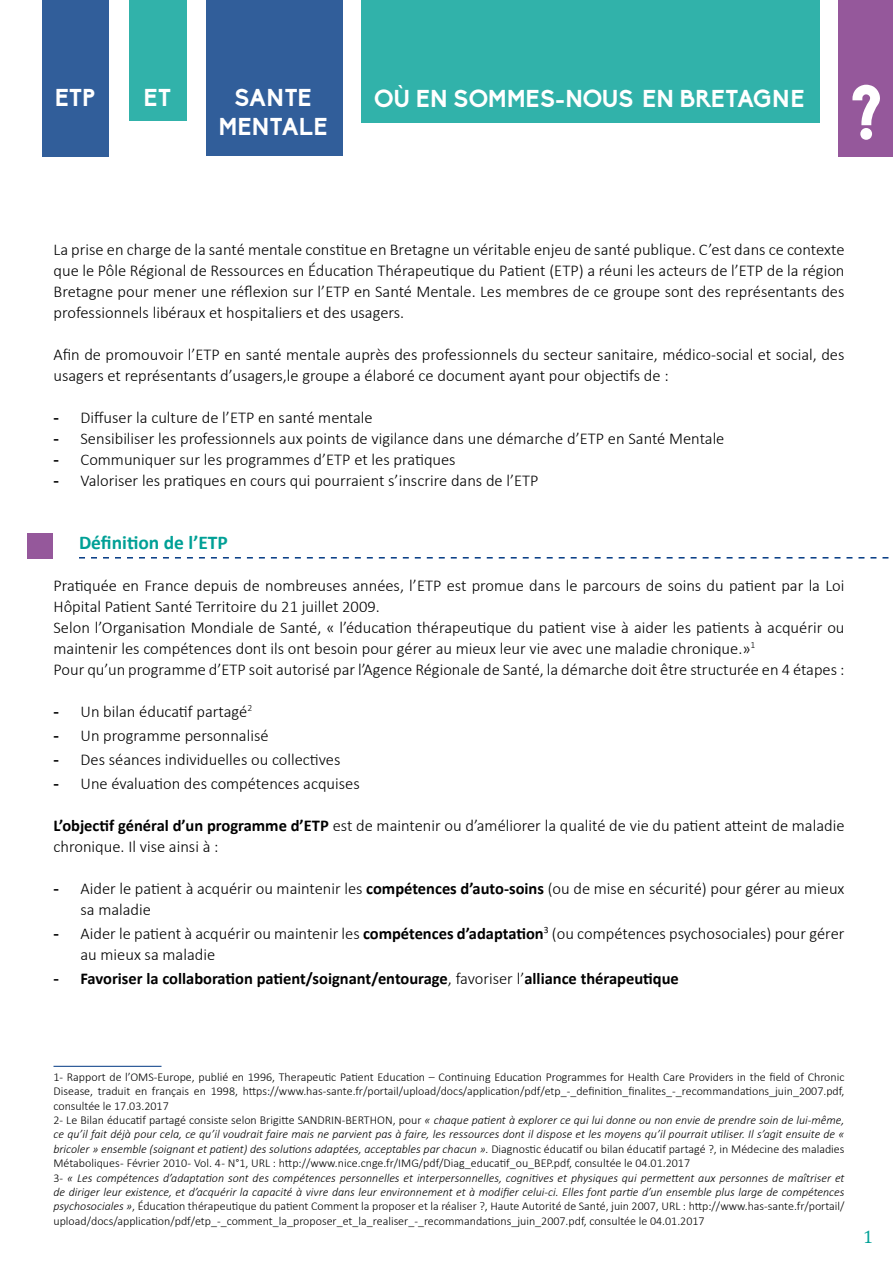
<style>
.page{position:relative;width:893px;height:1263px;background:#fff}
.page>*{position:absolute;margin:0;border:0;box-sizing:border-box;transform-origin:0 0}
.t1{font:700 74.25px "Biko";color:#fff}
.t2{font:700 24px/28.8px "Biko";color:#fff;text-align:center}
.t3{font:700 19.5px "Calibri";color:#00a096}
.t4{font:18px "Cambria";color:#00a096}
.t5{font:300 16.5px/21px "Calibri";color:#000}
.t6{font:700 16.5px "Calibri";color:#000}
.t7{font:italic 300 12px/14.4px "Calibri";color:#000;text-align:justify}
.t8{font:300 12px/14.4px "Calibri";color:#000;text-align:justify}
.s1{font-family:"Arial";font-weight:400}
.s2{font-weight:700}
.s3{font-weight:300}
.s4{font-style:normal}
</style>
<div class="page">
<svg style="left:79px;top:557px;width:810px;height:1px"></svg>
<hr style="left:54px;top:1066px;width:108px;height:1px;background:#003882">
<div style="left:42px;top:0;width:67px;height:156px;background:#315e9a"></div>
<div style="left:129px;top:0;width:57px;height:121px;background:#31b2aa"></div>
<div style="left:206px;top:0;width:136px;height:156px;background:#315e9a"></div>
<div style="left:361px;top:0;width:459px;height:122px;background:#31b2aa"></div>
<div style="left:839px;top:0;width:54px;height:156px;background:#95589b"></div>
<div style="left:28px;top:534px;width:25px;height:25px;background:#95589b"></div>
<p class="t2" style="left:54px;top:84px;width:42px">ETP</p>
<p class="t2" style="left:143px;top:83px;width:29px">ET</p>
<p class="t2" style="left:219px;top:84px;width:110px">SANTE<br>MENTALE</p>
<p class="t2" style="left:374px;top:85px;width:432px">OÙ EN SOMMES-NOUS EN BRETAGNE</p>
<p class="t1" style="left:850px;top:69px;width:33px">?</p>
<p class="t5" style="left:54px;top:238px;width:792px;text-align:justify">La prise en charge de la santé mentale constitue en Bretagne un véritable enjeu de santé publique. C’est dans ce contexte que le Pôle Régional de Ressources en Éducation Thérapeutique du Patient (ETP) a réuni les acteurs de l’ETP de la région Bretagne pour mener une réflexion sur l’ETP en Santé Mentale. Les membres de ce groupe sont des représentants des professionnels libéraux et hospitaliers et des usagers.</p>
<p class="t5" style="left:54px;top:343px;width:792px">Afin de promouvoir l’ETP en santé mentale auprès des professionnels du secteur sanitaire, médico-social et social, des usagers et représentants d’usagers,le groupe a élaboré ce document ayant pour objectifs de :</p>
<p class="t5" style="left:54px;top:406px;width:321px"><span class="s1">-</span> Diffuser la culture de l’ETP en santé mentale</p>
<p class="t5" style="left:54px;top:427px;width:672px"><span class="s1">-</span> Sensibiliser les professionnels aux points de vigilance dans une démarche d’ETP en Santé Mentale</p>
<p class="t5" style="left:54px;top:448px;width:404px"><span class="s1">-</span> Communiquer sur les programmes d’ETP et les pratiques</p>
<p class="t5" style="left:54px;top:469px;width:487px"><span class="s1">-</span> Valoriser les pratiques en cours qui pourraient s’inscrire dans de l’ETP</p>
<p class="t3" style="left:79px;top:528px;width:150px">Définition de l’ETP</p>
<p class="t5" style="left:54px;top:574px;width:792px">Pratiquée en France depuis de nombreuses années, l’ETP est promue dans le parcours de soins du patient par la Loi<br>Hôpital Patient Santé Territoire du 21 juillet 2009.</p>
<p class="t5" style="left:54px;top:616px;width:792px">Selon l’Organisation Mondiale de Santé, « l’éducation thérapeutique du patient vise à aider les patients à acquérir ou maintenir les compétences dont ils ont besoin pour gérer au mieux leur vie avec une maladie chronique.»<sup>1</sup></p>
<p class="t5" style="left:54px;top:658px;width:792px">Pour qu’un programme d’ETP soit autorisé par l’Agence Régionale de Santé, la démarche doit être structurée en 4 étapes :</p>
<p class="t5" style="left:54px;top:700px;width:200px"><span class="s1">-</span> Un bilan éducatif partagé<sup>2</sup></p>
<p class="t5" style="left:54px;top:724px;width:217px"><span class="s1">-</span> Un programme personnalisé</p>
<p class="t5" style="left:54px;top:748px;width:288px"><span class="s1">-</span> Des séances individuelles ou collectives</p>
<p class="t5" style="left:54px;top:772px;width:308px"><span class="s1">-</span> Une évaluation des compétences acquises</p>
<p class="t5" style="left:54px;top:814px;width:792px"><span class="s2">L’objectif général d’un programme d’ETP</span> est de maintenir ou d’améliorer la qualité de vie du patient atteint de maladie chronique. Il vise ainsi à :</p>
<p class="t5" style="left:81px;top:877px;width:765px;text-indent:-27px"><span class="s1">-</span> Aider le patient à acquérir ou maintenir les <span class="s2">compétences d’auto-soins</span> (ou de mise en sécurité) pour gérer au mieux sa maladie</p>
<p class="t5" style="left:81px;top:922px;width:765px;text-indent:-27px"><span class="s1">-</span> Aider le patient à acquérir ou maintenir les <span class="s2">compétences d’adaptation</span><sup>3</sup> (ou compétences psychosociales) pour gérer au mieux sa maladie</p>
<p class="t6" style="left:54px;top:966px;width:627px"><span class="s1">-</span> Favoriser la collaboration patient/soignant/entourage<span class="s3">, favoriser l’</span>alliance thérapeutique</p>
<p class="t8" style="left:54px;top:1069px;width:792px">1- Rapport de l’OMS-Europe, publié en 1996, Therapeutic Patient Education – Continuing Education Programmes for Health Care Providers in the field of Chronic Disease, traduit en français en 1998, https://www.has-sante.fr/portail/upload/docs/application/pdf/etp_-_definition_finalites_-_recommandations_juin_2007.pdf, consultée le 17.03.2017</p>
<p class="t7" style="left:54px;top:1112px;width:792px"><span class="s4">2- Le Bilan éducatif partagé consiste selon Brigitte SANDRIN-BERTHON, pour</span> « chaque patient à explorer ce qui lui donne ou non envie de prendre soin de lui-même, ce qu’il fait déjà pour cela, ce qu’il voudrait faire mais ne parvient pas à faire, les ressources dont il dispose et les moyens qu’il pourrait utiliser. Il s’agit ensuite de « bricoler » ensemble (soignant et patient) des solutions adaptées, acceptables par chacun ». <span class="s4">Diagnostic éducatif ou bilan éducatif partagé ?, in Médecine des maladies Métaboliques - Février 2010 - Vol. 4 - N°1, URL : http://www.nice.cnge.fr/IMG/pdf/Diag_educatif_ou_BEP.pdf, consultée le 04.01.2017</span></p>
<p class="t7" style="left:54px;top:1170px;width:792px"><span class="s4">3-</span> « Les compétences d’adaptation sont des compétences personnelles et interpersonnelles, cognitives et physiques qui permettent aux personnes de maîtriser et de diriger leur existence, et d’acquérir la capacité à vivre dans leur environnement et à modifier celui-ci. Elles font partie d’un ensemble plus large de compétences psychosociales »<span class="s4">, Éducation thérapeutique du patient Comment la proposer et la réaliser ?, Haute Autorité de Santé, juin 2007, URL : http://www.has-sante.fr/portail/ upload/docs/application/pdf/etp_-_comment_la_proposer_et_la_realiser_-_recommandations_juin_2007.pdf, consultée le 04.01.2017</span></p>
<p class="t4" style="left:863px;top:1226px;width:11px">1</p>
</div>
